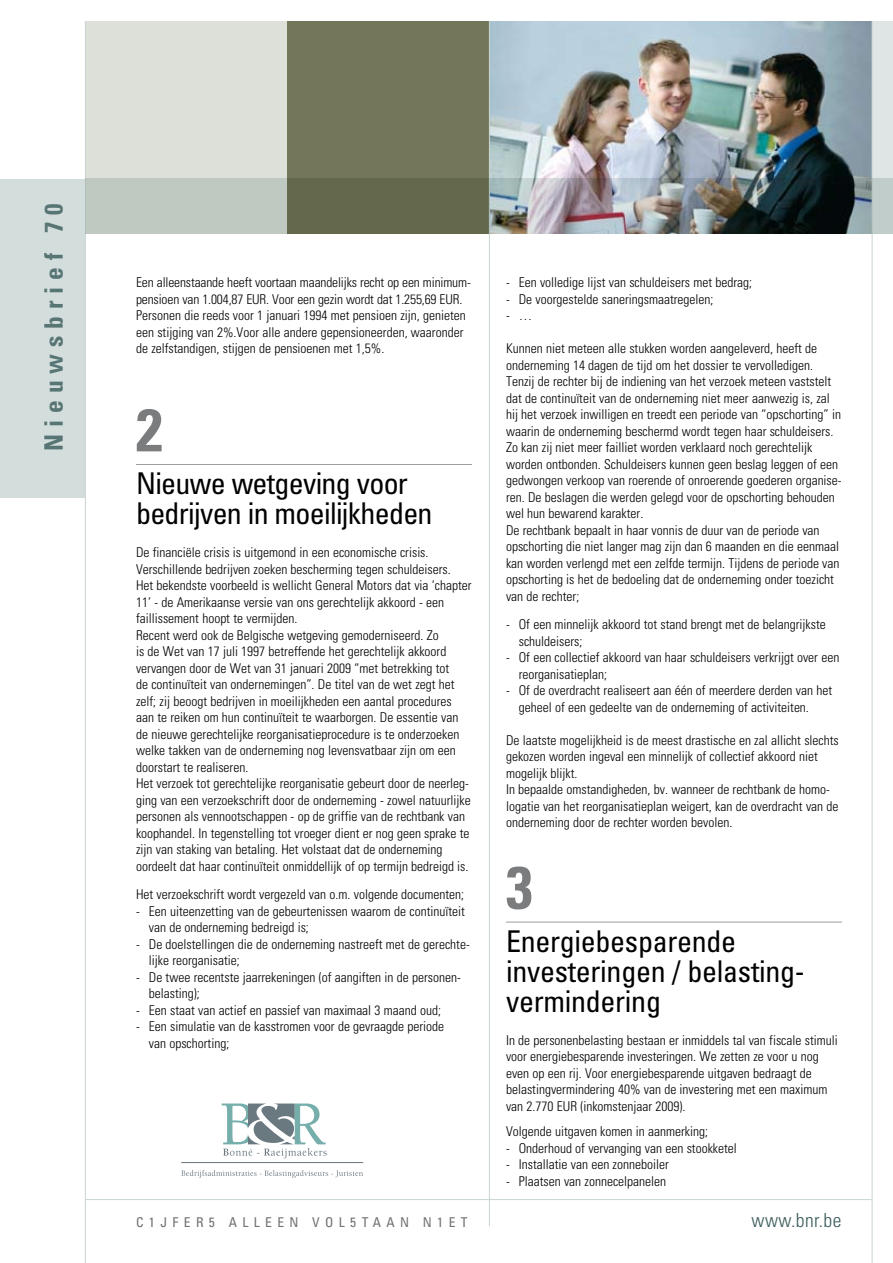
<style>
.page{position:relative;width:893px;height:1263px;background:#fff}
.page>*{position:absolute;margin:0;border:0;box-sizing:border-box;transform-origin:0 0}
.t1{font:700 condensed 60px "Univers";color:#7b7c7e}
.t2{font:condensed 30px/30px "Univers";letter-spacing:-.01em;color:#000}
.t3{font:700 condensed 25.5px "Univers";letter-spacing:.27em;color:#395b5a}
.t4{font:300 condensed 19.5px "Univers";letter-spacing:.025em;color:#395b5a}
.t5{font:300 condensed 13.5px/16.5px "Univers";color:#000}
.t6{font:condensed 13.5px "Univers";letter-spacing:.4em;color:#707173}
</style>
<div class="page">
<img style="left:490px;top:21px;width:382px;height:158px">
<div style="left:85px;top:21px;width:202px;height:213px;background:#dce0d9"></div>
<div style="left:287px;top:21px;width:202px;height:213px;background:#737658"></div>
<div style="left:0;top:179px;width:85px;height:318px;background:#d2dddc"></div>
<hr style="left:85px;top:21px;width:1px;height:1242px;background:#c8d4d3">
<hr style="left:872px;top:21px;width:1px;height:1242px;background:#c8d4d3">
<hr style="left:136px;top:464px;width:336px;height:1px;background:#9c9d9f">
<hr style="left:506px;top:922px;width:336px;height:1px;background:#9c9d9f">
<hr style="left:181px;top:1162px;width:182px;height:1px;background:#6b7880">
<svg style="left:181px;top:1170px;width:182px;height:8px"></svg>
<svg style="left:222px;top:1103px;width:105px;height:55px"></svg>
<hr style="left:489px;top:21px;width:1px;height:1205px;background:#c8d4d3">
<hr style="left:85px;top:1199px;width:787px;height:1px;background:#c8d4d3">
<img style="left:85px;top:179px;width:808px;height:55px">
<h3 class="t3" style="left:38px;top:451px;width:249px;rotate:-90deg">Nieuwsbrief 70</h3>
<p class="t5" style="left:136px;top:274px;width:336px">Een alleenstaande heeft voortaan maandelijks recht op een minimum&shy;pensioen van 1.004,87 EUR. Voor een gezin wordt dat 1.255,69 EUR.<br>Personen die reeds voor 1 januari 1994 met pensioen zijn, genieten een stijging van 2%.Voor alle andere gepensioneerden, waaronder de zelfstandigen, stijgen de pensioenen met 1,5%.</p>
<h1 class="t1" style="left:136px;top:393px;width:28px">2</h1>
<h2 class="t2" style="left:136px;top:468px;width:298px">N ieuwe wetgeving voor bedrijven in moeilijkheden</h2>
<p class="t5" style="left:136px;top:544px;width:337px">De financiële crisis is uitgemond in een economische crisis.<br>Verschillende bedrijven zoeken bescherming tegen schuldeisers.<br>Het bekendste voorbeeld is wellicht General Motors dat via ‘chapter 11’ - de Amerikaanse versie van ons gerechtelijk akkoord - een faillissement hoopt te vermijden.<br>Recent werd ook de Belgische wetgeving gemoderniseerd. Zo<br>is de Wet van 17 juli 1997 betreffende het gerechtelijk akkoord vervangen door de Wet van 31 januari 2009 “met betrekking tot<br>de continuïteit van ondernemingen”. De titel van de wet zegt het zelf; zij beoogt bedrijven in moeilijkheden een aantal procedures aan te reiken om hun continuïteit te waarborgen. De essentie van de nieuwe gerechtelijke reorganisatieprocedure is te onderzoeken welke takken van de onderneming nog levensvatbaar zijn om een doorstart te realiseren.<br>Het verzoek tot gerechtelijke reorganisatie gebeurt door de neerleg&shy;ging van een verzoekschrift door de onderneming - zowel natuurlijke personen als vennootschappen - op de griffie van de rechtbank van koophandel. In tegenstelling tot vroeger dient er nog geen sprake te zijn van staking van betaling. Het volstaat dat de onderneming oordeelt dat haar continuïteit onmiddellijk of op termijn bedreigd is.</p>
<p class="t5" style="left:136px;top:886px;width:330px">Het verzoekschrift wordt vergezeld van o.m. volgende documenten;</p>
<p class="t5" style="left:149px;top:903px;width:318px;text-indent:-13px">- Een uiteenzetting van de gebeurtenissen waarom de continuïteit van de onderneming bedreigd is;</p>
<p class="t5" style="left:149px;top:936px;width:322px;text-indent:-13px">- De doelstellingen die de onderneming nastreeft met de gerechte&shy;lijke reorganisatie;</p>
<p class="t5" style="left:149px;top:969px;width:313px;text-indent:-13px">- De twee recentste jaarrekeningen (of aangiften in de personen&shy;belasting);</p>
<p class="t5" style="left:136px;top:1002px;width:307px">- Een staat van actief en passief van maximaal 3 maand oud;</p>
<p class="t5" style="left:149px;top:1018px;width:297px;text-indent:-13px">- Een simulatie van de kasstromen voor de gevraagde periode van opschorting;</p>
<p class="t5" style="left:506px;top:274px;width:248px">- Een volledige lijst van schuldeisers met bedrag;</p>
<p class="t5" style="left:506px;top:291px;width:209px">- De voorgestelde saneringsmaatregelen;</p>
<p class="t5" style="left:506px;top:307px;width:28px">- …</p>
<p class="t5" style="left:506px;top:340px;width:337px">Kunnen niet meteen alle stukken worden aangeleverd, heeft de onderneming 14 dagen de tijd om het dossier te vervolledigen.<br>Tenzij de rechter bij de indiening van het verzoek meteen vaststelt dat de continuïteit van de onderneming niet meer aanwezig is, zal hij het verzoek inwilligen en treedt een periode van “opschorting” in waarin de onderneming beschermd wordt tegen haar schuldeisers.<br>Zo kan zij niet meer failliet worden verklaard noch gerechtelijk worden ontbonden. Schuldeisers kunnen geen beslag leggen of een gedwongen verkoop van roerende of onroerende goederen organise&shy;ren. De beslagen die werden gelegd voor de opschorting behouden wel hun bewarend karakter.<br>De rechtbank bepaalt in haar vonnis de duur van de periode van opschorting die niet langer mag zijn dan 6 maanden en die eenmaal kan worden verlengd met een zelfde termijn. Tijdens de periode van opschorting is het de bedoeling dat de onderneming onder toezicht van de rechter;</p>
<p class="t5" style="left:519px;top:616px;width:309px;text-indent:-13px">- Of een minnelijk akkoord tot stand brengt met de belangrijkste schuldeisers;</p>
<p class="t5" style="left:519px;top:649px;width:322px;text-indent:-13px">- Of een collectief akkoord van haar schuldeisers verkrijgt over een reorganisatieplan;</p>
<p class="t5" style="left:519px;top:682px;width:315px;text-indent:-13px">- Of de overdracht realiseert aan één of meerdere derden van het geheel of een gedeelte van de onderneming of activiteiten.</p>
<p class="t5" style="left:506px;top:731px;width:334px">De laatste mogelijkheid is de meest drastische en zal allicht slechts gekozen worden ingeval een minnelijk of collectief akkoord niet mogelijk blijkt.<br>In bepaalde omstandigheden, bv. wanneer de rechtbank de homo&shy;logatie van het reorganisatieplan weigert, kan de overdracht van de onderneming door de rechter worden bevolen.</p>
<h1 class="t1" style="left:506px;top:851px;width:28px">3</h1>
<h2 class="t2" style="left:506px;top:925px;width:300px">Energiebesparende investeringen / belasting&shy;vermindering</h2>
<p class="t5" style="left:506px;top:1032px;width:333px">In de personenbelasting bestaan er inmiddels tal van fiscale stimuli voor energiebesparende investeringen. We zetten ze voor u nog even op een rij. Voor energiebesparende uitgaven bedraagt de belastingvermindering 40% van de investering met een maximum van 2.770 EUR (inkomstenjaar 2009).</p>
<p class="t5" style="left:506px;top:1123px;width:204px">Volgende uitgaven komen in aanmerking;</p>
<p class="t5" style="left:506px;top:1140px;width:232px">- Onderhoud of vervanging van een stookketel</p>
<p class="t5" style="left:506px;top:1156px;width:164px">- Installatie van een zonneboiler</p>
<p class="t5" style="left:506px;top:1173px;width:162px">- Plaatsen van zonnecelpanelen</p>
<p class="t6" style="left:136px;top:1214px;width:333px">C1jfEr5 a llee n vol5taa n n1e t</p>
<h3 class="t4" style="left:752px;top:1209px;width:91px">www.bnr.be</h3>
</div>
